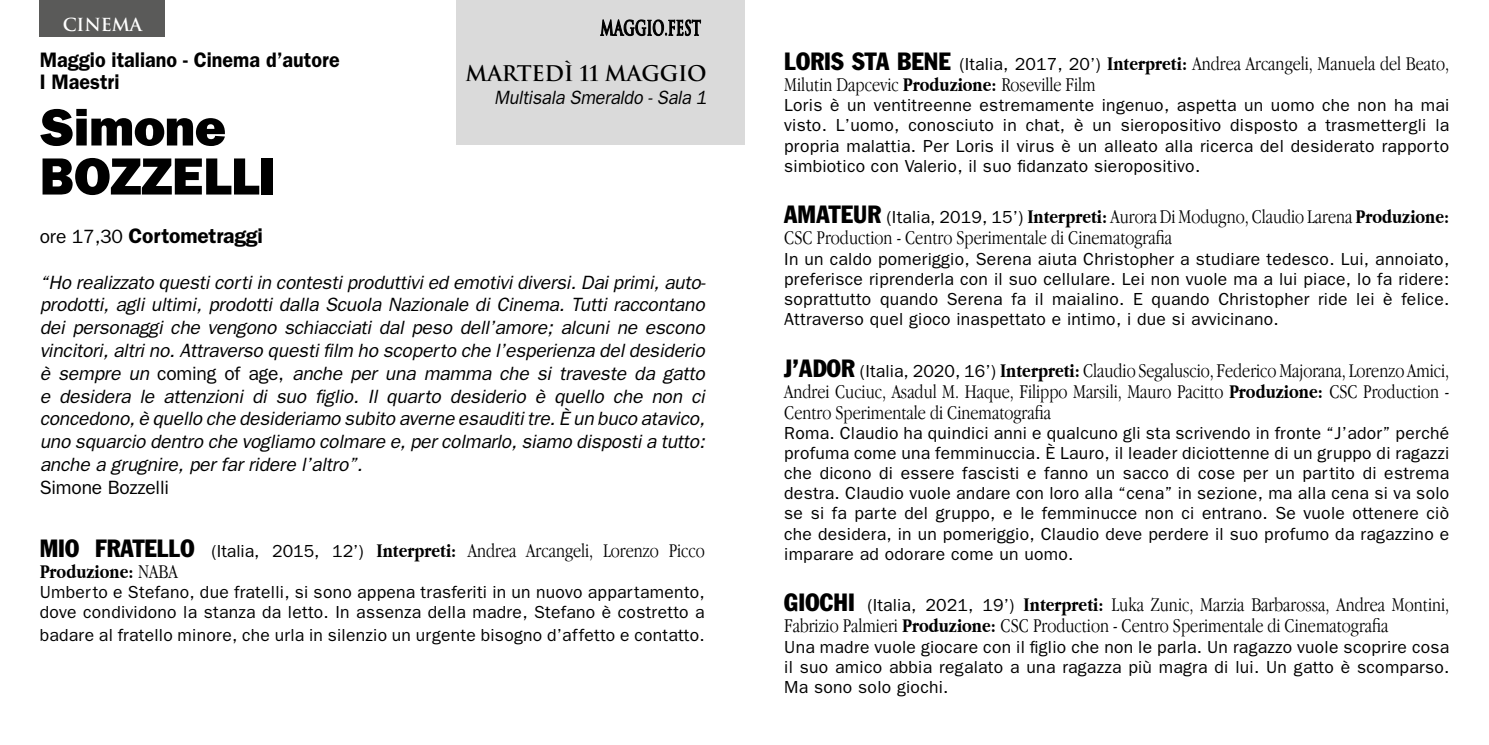
<style>
.page{position:relative;width:1489px;height:745px;background:#fff}
.page>*{position:absolute;margin:0;border:0;box-sizing:border-box;transform-origin:0 0}
.t1{font:800 52.5px/49px "Franklin Gothic";letter-spacing:-.01em;color:#000}
.t2{font:600 21px/22.8px "Franklin Gothic";color:#000;scale:.94 1}
.t3{font:600 21px "Franklin Gothic";color:#000}
.t4{font:700 21px "Trajan";letter-spacing:-.01em;color:#000}
.t5{font:300 condensed 20.12px/21px "Garamond";color:#000}
.t6{font:italic 19.25px/22.8px "Franklin Gothic";letter-spacing:-.01em;color:#000;text-align:justify}
.t7{font:italic 19.25px "Franklin Gothic";letter-spacing:-.01em;color:#000;scale:.93 1}
.t8{font:19.25px "Franklin Gothic";letter-spacing:-.01em;color:#000}
.t9{font:17.5px/20.1px "Franklin Gothic";letter-spacing:.015em;color:#000;text-align:justify}
.t10{font:700 17.5px "Trajan";letter-spacing:-.01em;color:#fff}
.s1{font-weight:400;font-size:19.25px}
.s2{font-style:normal}
.s3{font-family:"Franklin Gothic";font-weight:400;font-size:24.5px}
.s4{font-family:"Franklin Gothic";font-weight:400;font-stretch:normal;font-size:17.5px}
.s5{font-weight:700}
</style>
<div class="page">
<div style="left:455px;top:0;width:289px;height:144px;background:#dadada"></div>
<div style="left:40px;top:0;width:125px;height:36px;background:#5a5a59"></div>
<svg style="left:600px;top:19px;width:101px;height:18px"></svg>
<p class="t10" style="left:63px;top:14px;width:81px">CINEMA</p>
<p class="t2" style="left:40px;top:47px;width:321px">Maggio italiano - Cinema d’autore<br>I Maestri</p>
<h1 class="t1" style="left:40px;top:102px;width:237px">Simone<br>BOZZELLI</h1>
<p class="t3" style="left:40px;top:223px;width:225px"><span class="s1">ore 17,30</span> Cortometraggi</p>
<p class="t6" style="left:40px;top:270px;width:667px">“Ho realizzato questi corti in contesti produttivi ed emotivi diversi. Dai primi, auto&shy;prodotti, agli ultimi, prodotti dalla Scuola Nazionale di Cinema. Tutti raccontano dei personaggi che vengono schiacciati dal peso dell’amore; alcuni ne escono vincitori, altri no. Attraverso questi film ho scoperto che l’esperienza del desiderio è sempre un <span class="s2">coming of age,</span> anche per una mamma che si traveste da gatto e desidera le attenzioni di suo figlio. Il quarto desiderio è quello che non ci concedono, è quello che desideriamo subito averne esauditi tre. È un buco atavico, uno squarcio dentro che vogliamo colmare e, per colmarlo, siamo disposti a tutto: anche a grugnire, per far ridere l’altro”.</p>
<p class="t8" style="left:40px;top:475px;width:131px">Simone Bozzelli</p>
<p class="t4" style="left:465px;top:60px;width:243px">MARTEDÌ 11 MAGGIO</p>
<p class="t7" style="left:494px;top:87px;width:230px">Multisala Smeraldo - Sala 1</p>
<p class="t5" style="left:40px;top:539px;width:666px"><span class="s3">MIO FRATELLO</span> <span class="s4">(Italia, 2015, 12’)</span> <span class="s5">Interpreti:</span> Andrea Arcangeli, Lorenzo Picco<br><span class="s5">Produzione:</span> NABA</p>
<p class="t9" style="left:40px;top:581px;width:666px">Umberto e Stefano, due fratelli, si sono appena trasferiti in un nuovo appartamento, dove condividono la stanza da letto. In assenza della madre, Stefano è costretto a</p>
<p class="t9" style="left:40px;top:624px;width:666px">badare al fratello minore, che urla in silenzio un urgente bisogno d’affetto e contatto.</p>
<p class="t5" style="left:784px;top:53px;width:666px"><span class="s3">LORIS STA BENE</span> <span class="s4">(Italia, 2017, 20’)</span> <span class="s5">Interpreti:</span> Andrea Arcangeli, Manuela del Beato,<br>Milutin Dapcevic <span class="s5">Produzione:</span> Roseville Film</p>
<p class="t9" style="left:784px;top:95px;width:666px">Loris è un ventitreenne estremamente ingenuo, aspetta un uomo che non ha mai visto. L’uomo, conosciuto in chat, è un sieropositivo disposto a trasmettergli la propria malattia. Per Loris il virus è un alleato alla ricerca del desiderato rapporto simbiotico con Valerio, il suo fidanzato sieropositivo.</p>
<p class="t5" style="left:784px;top:206px;width:666px"><span class="s3">AMATEUR</span> <span class="s4">(Italia, 2019, 15’)</span> <span class="s5">Interpreti:</span> Aurora Di Modugno, Claudio Larena <span class="s5">Produzione:<br></span>CSC Production - Centro Sperimentale di Cinematografia</p>
<p class="t9" style="left:784px;top:248px;width:666px">In un caldo pomeriggio, Serena aiuta Christopher a studiare tedesco. Lui, annoiato, preferisce riprenderla con il suo cellulare. Lei non vuole ma a lui piace, lo fa ridere: soprattutto quando Serena fa il maialino. E quando Christopher ride lei è felice.<br>Attraverso quel gioco inaspettato e intimo, i due si avvicinano.</p>
<p class="t5" style="left:784px;top:359px;width:666px;text-align:justify"><span class="s3">J’ADOR</span> <span class="s4">(Italia, 2020, 16’)</span> <span class="s5">Interpreti:</span> Claudio Segaluscio, Federico Majorana, Lorenzo Amici, Andrei Cuciuc, Asadul M. Haque, Filippo Marsili, Mauro Pacitto <span class="s5">Produzione:</span> CSC Production - Centro Sperimentale di Cinematografia</p>
<p class="t9" style="left:784px;top:422px;width:666px">Roma. Claudio ha quindici anni e qualcuno gli sta scrivendo in fronte “J’ador” perché profuma come una femminuccia. È Lauro, il leader diciottenne di un gruppo di ragazzi che dicono di essere fascisti e fanno un sacco di cose per un partito di estrema destra. Claudio vuole andare con loro alla “cena” in sezione, ma alla cena si va solo se si fa parte del gruppo, e le femminucce non ci entrano. Se vuole ottenere ciò che desidera, in un pomeriggio, Claudio deve perdere il suo profumo da ragazzino e imparare ad odorare come un uomo.</p>
<p class="t5" style="left:784px;top:594px;width:666px"><span class="s3">GIOCHI</span> <span class="s4">(Italia, 2021, 19’)</span> <span class="s5">Interpreti:</span> Luka Zunic, Marzia Barbarossa, Andrea Montini,<br>Fabrizio Palmieri <span class="s5">Produzione:</span> CSC Production - Centro Sperimentale di Cinematografia</p>
<p class="t9" style="left:784px;top:635px;width:666px">Una madre vuole giocare con il figlio che non le parla. Un ragazzo vuole scoprire cosa il suo amico abbia regalato a una ragazza più magra di lui. Un gatto è scomparso.<br>Ma sono solo giochi.</p>
</div>
